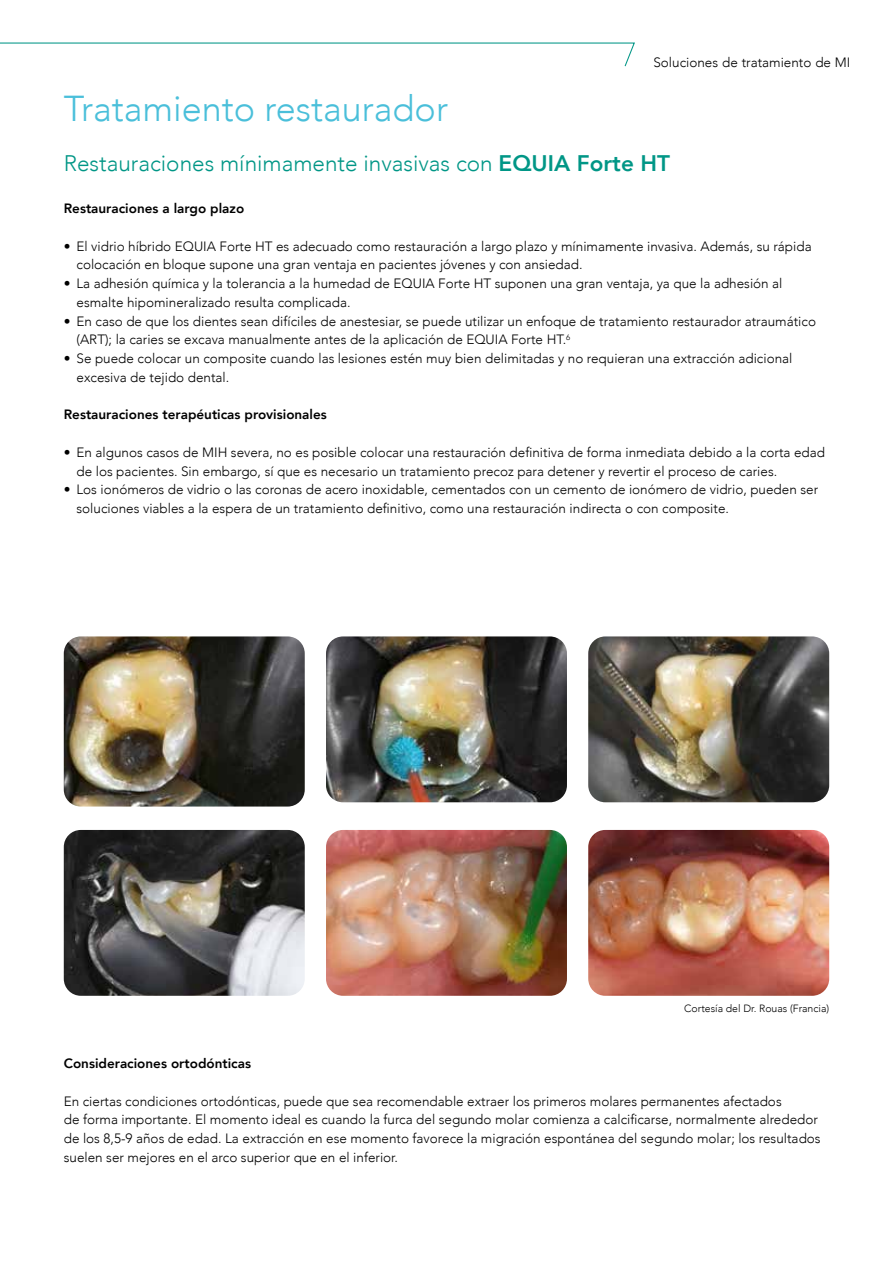
<style>
.page{position:relative;width:893px;height:1263px;background:#fff}
.page>*{position:absolute;margin:0;border:0;box-sizing:border-box;transform-origin:0 0}
.t1{font:300 36px "Avenir";color:#4abfda}
.t2{font:300 22.5px "Avenir";color:#009686}
.t3{font:300 13.5px/18.8px "Avenir";color:#000}
.t4{font:800 13.5px "Avenir";color:#000}
.t5{font:300 10.5px "Avenir";color:#000}
.s1{font-weight:800}
</style>
<div class="page">
<img style="left:64px;top:636px;width:241px;height:170px">
<img style="left:326px;top:636px;width:241px;height:166px">
<img style="left:326px;top:830px;width:241px;height:166px">
<img style="left:588px;top:830px;width:241px;height:166px">
<img style="left:588px;top:636px;width:241px;height:166px">
<img style="left:64px;top:830px;width:241px;height:166px">
<svg style="left:0;top:42px;width:635px;height:25px"></svg>
<h1 class="t1" style="left:64px;top:87px;width:386px">Tratamiento restaurador</h1>
<p class="t3" style="left:653px;top:53px;width:199px">Soluciones de tratamiento de MI</p>
<h2 class="t2" style="left:64px;top:150px;width:608px">Restauraciones mínimamente invasivas con <span class="s1">EQUIA Forte HT</span></h2>
<p class="t4" style="left:64px;top:198px;width:182px">Restauraciones a largo plazo</p>
<p class="t3" style="left:77px;top:237px;width:737px;text-indent:-13px">• El vidrio híbrido EQUIA Forte HT es adecuado como restauración a largo plazo y mínimamente invasiva. Además, su rápida colocación en bloque supone una gran ventaja en pacientes jóvenes y con ansiedad.</p>
<p class="t3" style="left:77px;top:274px;width:707px;text-indent:-13px">• La adhesión química y la tolerancia a la humedad de EQUIA Forte HT suponen una gran ventaja, ya que la adhesión al esmalte hipomineralizado resulta complicada.</p>
<p class="t3" style="left:77px;top:312px;width:741px;text-indent:-13px">• En caso de que los dientes sean difíciles de anestesiar, se puede utilizar un enfoque de tratamiento restaurador atraumático (ART); la caries se excava manualmente antes de la aplicación de EQUIA Forte HT.<sup>6</sup></p>
<p class="t3" style="left:77px;top:349px;width:717px;text-indent:-13px">• Se puede colocar un composite cuando las lesiones estén muy bien delimitadas y no requieran una extracción adicional excesiva de tejido dental.</p>
<p class="t4" style="left:64px;top:404px;width:265px">Restauraciones terapéuticas provisionales</p>
<p class="t3" style="left:77px;top:443px;width:750px;text-indent:-13px">• En algunos casos de MIH severa, no es posible colocar una restauración definitiva de forma inmediata debido a la corta edad de los pacientes. Sin embargo, sí que es necesario un tratamiento precoz para detener y revertir el proceso de caries.</p>
<p class="t3" style="left:77px;top:480px;width:743px;text-indent:-13px">• Los ionómeros de vidrio o las coronas de acero inoxidable, cementados con un cemento de ionómero de vidrio, pueden ser soluciones viables a la espera de un tratamiento definitivo, como una restauración indirecta o con composite.</p>
<p class="t5" style="left:684px;top:1002px;width:146px">Cortesía del Dr. Rouas (Francia)</p>
<p class="t4" style="left:64px;top:1053px;width:189px">Consideraciones ortodónticas</p>
<p class="t3" style="left:64px;top:1091px;width:758px">En ciertas condiciones ortodónticas, puede que sea recomendable extraer los primeros molares permanentes afectados<br>de forma importante. El momento ideal es cuando la furca del segundo molar comienza a calcificarse, normalmente alrededor de los 8,5-9 años de edad. La extracción en ese momento favorece la migración espontánea del segundo molar; los resultados suelen ser mejores en el arco superior que en el inferior.</p>
</div>
